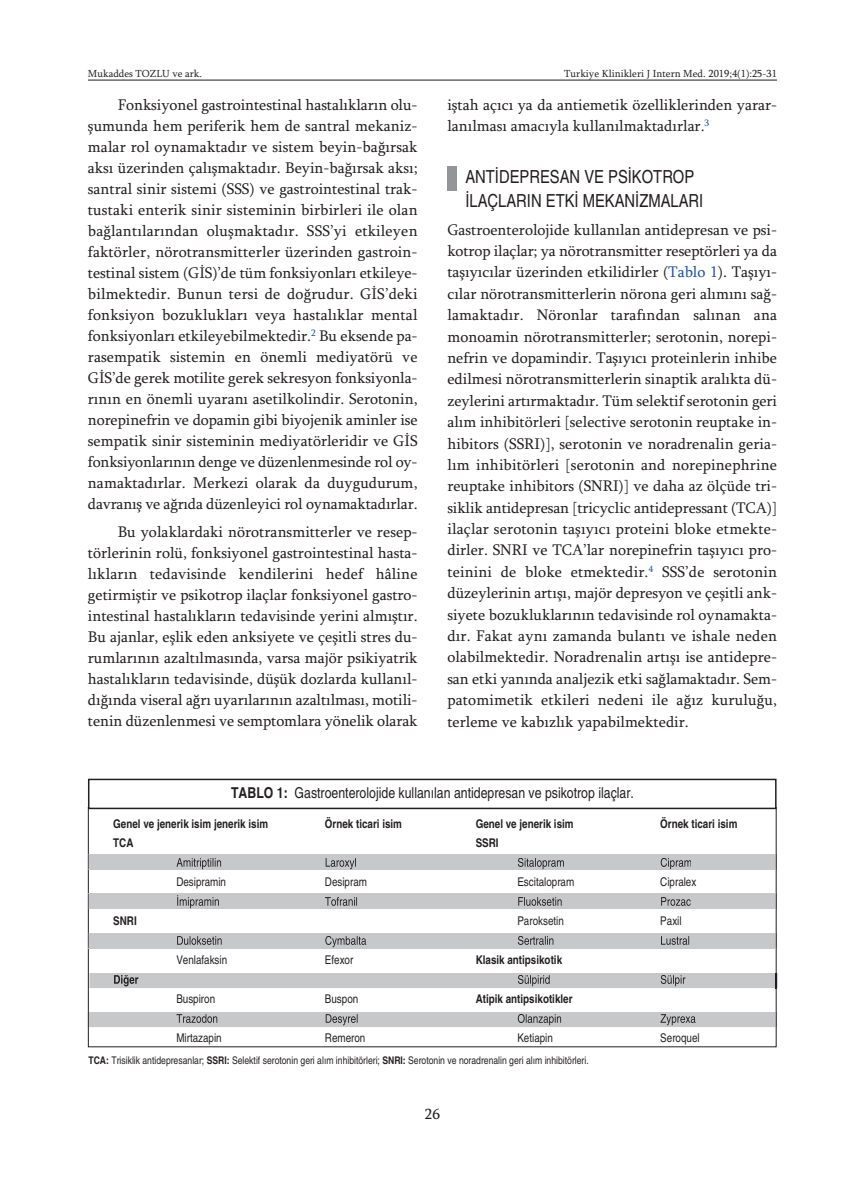
<style>
.page{position:relative;width:865px;height:1197px;background:#fff}
.page>*{position:absolute;margin:0;border:0;box-sizing:border-box;transform-origin:0 0}
.t1{font:condensed 18px/24px "Helvetica";color:#231f20}
.t2{font:15.75px/21px "Sylfaen";color:#231f20;text-align:justify}
.t3{font:condensed 15px "Helvetica";color:#231f20}
.t4{font:15px "Sylfaen";color:#231f20}
.t5{font:700 condensed 12px "Helvetica";color:#231f20}
.t6{font:condensed 12px "Helvetica";color:#231f20}
.t7{font:condensed 10.5px "Helvetica";color:#231f20}
.t8{font:10.5px "Sylfaen";color:#231f20}
.s1{color:#1c52a4}
.s2{font-weight:700}
</style>
<div class="page">
<div style="left:447px;top:166px;width:9px;height:25px;background:#939598"></div>
<hr style="left:88px;top:80px;width:689px;height:1px;background:#231f20">
<div style="left:88px;top:778px;width:688px;height:31px;border:2px solid #231f20"></div>
<div style="left:89px;top:854px;width:686px;height:15px;background:#c7c8ca"></div>
<svg style="left:88px;top:854px;width:1px;height:15px"></svg>
<svg style="left:775px;top:854px;width:2px;height:15px"></svg>
<svg style="left:176px;top:858px;width:173px;height:11px"></svg>
<div style="left:89px;top:893px;width:686px;height:15px;background:#c7c8ca"></div>
<svg style="left:88px;top:893px;width:1px;height:15px"></svg>
<svg style="left:775px;top:893px;width:2px;height:15px"></svg>
<svg style="left:177px;top:895px;width:170px;height:13px"></svg>
<div style="left:89px;top:933px;width:686px;height:15px;background:#c7c8ca"></div>
<svg style="left:88px;top:933px;width:1px;height:15px"></svg>
<svg style="left:775px;top:933px;width:2px;height:15px"></svg>
<svg style="left:177px;top:936px;width:178px;height:11px"></svg>
<svg style="left:89px;top:972px;width:688px;height:15px;background:#c5c6c8"></svg>
<svg style="left:88px;top:1011px;width:689px;height:15px;background:#c3c4c6"></svg>
<p class="t8" style="left:88px;top:67px;width:116px">Mukaddes TOZLU ve ark.</p>
<p class="t8" style="left:564px;top:67px;width:214px">Turkiye Klinikleri J Intern Med. 2019;4(1):25-31</p>
<p class="t2" style="left:88px;top:94px;width:331px;text-indent:30px">Fonksiyonel gastrointestinal hastalıkların olu&shy;şumunda hem periferik hem de santral mekaniz&shy;malar rol oynamaktadır ve sistem beyin-bağırsak aksı üzerinden çalışmaktadır. Beyin-bağırsak aksı; santral sinir sistemi (SSS) ve gastrointestinal trak&shy;tustaki enterik sinir sisteminin birbirleri ile olan bağlantılarından oluşmaktadır. SSS’yi etkileyen faktörler, nörotransmitterler üzerinden gastroin&shy;testinal sistem (GİS)’de tüm fonksiyonları etkileye&shy;bilmektedir. Bunun tersi de doğrudur. GİS’deki fonksiyon bozuklukları veya hastalıklar mental fonksiyonları etkileyebilmektedir.<sup>2</sup> Bu eksende pa&shy;rasempatik sistemin en önemli mediyatörü ve GİS’de gerek motilite gerek sekresyon fonksiyonla&shy;rının en önemli uyaranı asetilkolindir. Serotonin, norepinefrin ve dopamin gibi biyojenik aminler ise sempatik sinir sisteminin mediyatörleridir ve GİS fonksiyonlarının denge ve düzenlenmesinde rol oy&shy;namaktadırlar. Merkezi olarak da duygudurum, davranış ve ağrıda düzenleyici rol oynamaktadırlar.</p>
<p class="t2" style="left:88px;top:521px;width:331px;text-indent:30px">Bu yolaklardaki nörotransmitterler ve resep&shy;törlerinin rolü, fonksiyonel gastrointestinal hasta&shy;lıkların tedavisinde kendilerini hedef hâline getirmiştir ve psikotrop ilaçlar fonksiyonel gastro&shy;intestinal hastalıkların tedavisinde yerini almıştır.<br>Bu ajanlar, eşlik eden anksiyete ve çeşitli stres du&shy;rumlarının azaltılmasında, varsa majör psikiyatrik hastalıkların tedavisinde, düşük dozlarda kullanıl&shy;dığında viseral ağrı uyarılarının azaltılması, motili&shy;tenin düzenlenmesi ve semptomlara yönelik olarak</p>
<p class="t2" style="left:447px;top:94px;width:331px">iştah açıcı ya da antiemetik özelliklerinden yarar&shy;lanılması amacıyla kullanılmaktadırlar.<sup>3</sup></p>
<p class="t1" style="left:465px;top:165px;width:239px">ANTİDEPRESAN VE PSİKOTROP<br>İLAÇLARIN ETKİ MEKANİZMALARI</p>
<p class="t2" style="left:447px;top:218px;width:331px">Gastroenterolojide kullanılan antidepresan ve psi&shy;kotrop ilaçlar; ya nörotransmitter reseptörleri ya da taşıyıcılar üzerinden etkilidirler (<span class="s1">Tablo 1</span>). Taşıyı&shy;cılar nörotransmitterlerin nörona geri alımını sağ&shy;lamaktadır. Nöronlar tarafından salınan ana monoamin nörotransmitterler; serotonin, norepi&shy;nefrin ve dopamindir. Taşıyıcı proteinlerin inhibe edilmesi nörotransmitterlerin sinaptik aralıkta dü&shy;zeylerini artırmaktadır. Tüm selektif serotonin geri alım inhibitörleri [selective serotonin reuptake in&shy;hibitors (SSRI)], serotonin ve noradrenalin geria&shy;lım inhibitörleri [serotonin and norepinephrine reuptake inhibitors (SNRI)] ve daha az ölçüde tri&shy;siklik antidepresan [tricyclic antidepressant (TCA)] ilaçlar serotonin taşıyıcı proteini bloke etmekte&shy;dirler. SNRI ve TCA’lar norepinefrin taşıyıcı pro&shy;teinini de bloke etmektedir.<sup>4</sup> SSS’de serotonin düzeylerinin artışı, majör depresyon ve çeşitli ank&shy;siyete bozukluklarının tedavisinde rol oynamakta&shy;dır. Fakat aynı zamanda bulantı ve ishale neden olabilmektedir. Noradrenalin artışı ise antidepre&shy;san etki yanında analjezik etki sağlamaktadır. Sem&shy;patomimetik etkileri nedeni ile ağız kuruluğu, terleme ve kabızlık yapabilmektedir.</p>
<p class="t3" style="left:231px;top:784px;width:404px"><span class="s2">TABLO 1:</span> Gastroenterolojide kullanılan antidepresan ve psikotrop ilaçlar.</p>
<p class="t5" style="left:113px;top:816px;width:156px">Genel ve jenerik isim jenerik isim</p>
<p class="t5" style="left:325px;top:816px;width:79px">Örnek ticari isim</p>
<p class="t5" style="left:476px;top:816px;width:99px">Genel ve jenerik isim</p>
<p class="t5" style="left:660px;top:816px;width:79px">Örnek ticari isim</p>
<p class="t5" style="left:113px;top:836px;width:22px">TCA</p>
<p class="t5" style="left:476px;top:836px;width:24px">SSRI</p>
<p class="t6" style="left:176px;top:875px;width:51px">Desipramin</p>
<p class="t6" style="left:325px;top:875px;width:44px">Desipram</p>
<p class="t6" style="left:517px;top:875px;width:58px">Escitalopram</p>
<p class="t6" style="left:660px;top:875px;width:38px">Cipralex</p>
<p class="t5" style="left:113px;top:914px;width:25px">SNRI</p>
<p class="t6" style="left:517px;top:914px;width:48px">Paroksetin</p>
<p class="t6" style="left:660px;top:914px;width:23px">Paxil</p>
<p class="t6" style="left:176px;top:953px;width:52px">Venlafaksin</p>
<p class="t6" style="left:325px;top:953px;width:30px">Efexor</p>
<p class="t5" style="left:476px;top:953px;width:88px">Klasik antipsikotik</p>
<p class="t6" style="left:176px;top:992px;width:40px">Buspiron</p>
<p class="t6" style="left:325px;top:992px;width:35px">Buspon</p>
<p class="t5" style="left:476px;top:992px;width:98px">Atipik antipsikotikler</p>
<p class="t6" style="left:176px;top:1031px;width:47px">Mirtazapin</p>
<p class="t6" style="left:325px;top:1031px;width:42px">Remeron</p>
<p class="t6" style="left:517px;top:1031px;width:37px">Ketiapin</p>
<p class="t6" style="left:660px;top:1031px;width:41px">Seroquel</p>
<p class="t7" style="left:88px;top:1053px;width:502px"><span class="s2">TCA:</span> Trisiklik antidepresanlar; <span class="s2">SSRI:</span> Selektif serotonin geri alım inhibitörleri; <span class="s2">SNRI:</span> Serotonin ve noradrenalin geri alım inhibitörleri.</p>
<p class="t4" style="left:425px;top:1104px;width:16px">26</p>
</div>
